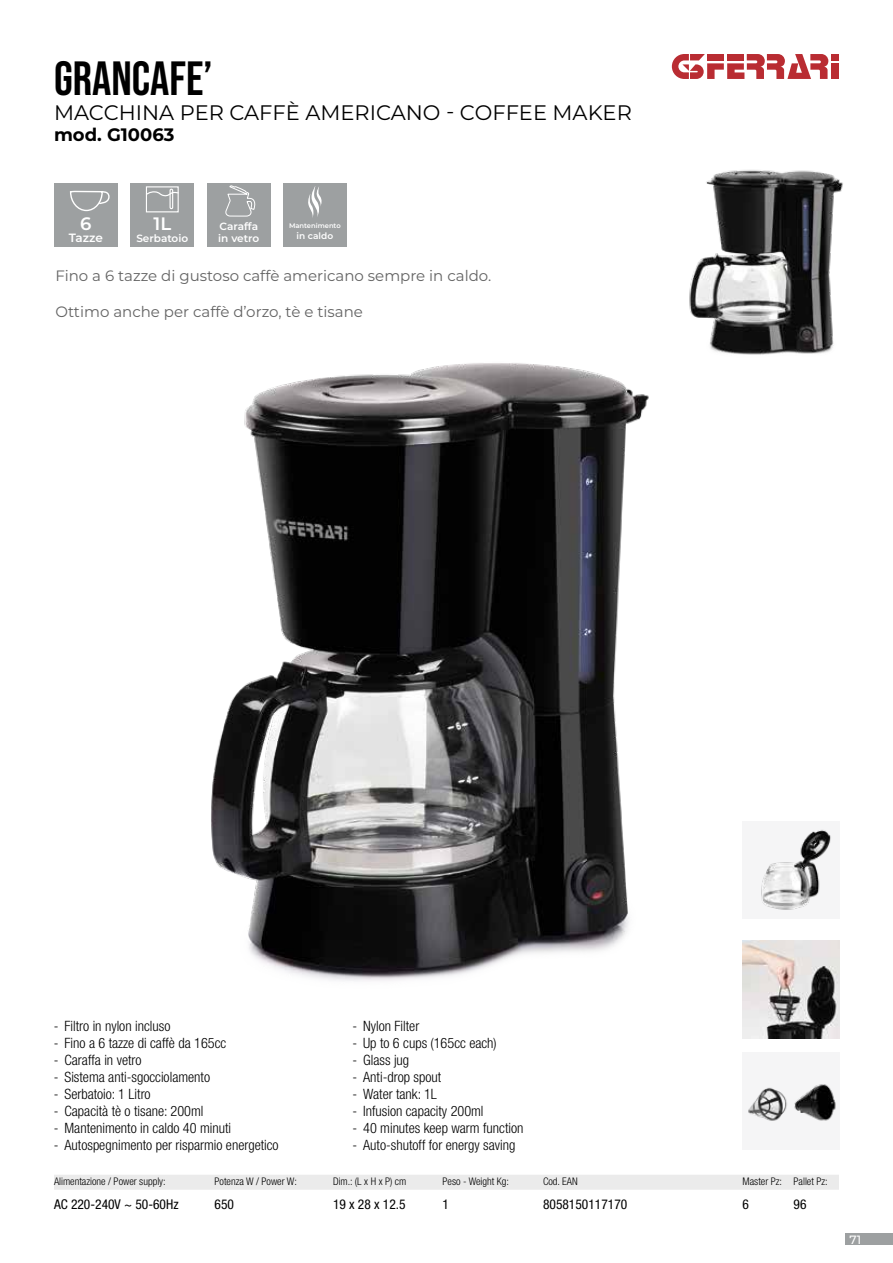
<style>
.page{position:relative;width:893px;height:1263px;background:#fff}
.page>*{position:absolute;margin:0;border:0;box-sizing:border-box;transform-origin:0 0}
.t1{font:48px "Bebas Neue";color:#000}
.t2{font:21px "Montserrat";color:#000}
.t3{font:700 18px "Montserrat";color:#000}
.t4{font:600 18px "Montserrat";color:#fff}
.t5{font:15px "Montserrat";color:#636363}
.t6{font:300 condensed 14.25px "Helvetica Neue LT Std";color:#000}
.t7{font:condensed 13.5px "Helvetica Neue LT Std";color:#000}
.t8{font:600 12px "Montserrat";letter-spacing:-.005em;color:#fff}
.t9{font:500 12px "Montserrat";color:#fff}
.t10{font:300 condensed 10.5px "Helvetica Neue LT Std";color:#000}
.t11{font:600 10.5px/12.3px "Montserrat";color:#fff}
.t12{font:600 9px "Montserrat";color:#fff}
.t13{font:600 6.75px "Montserrat";color:#fff}
</style>
<div class="page">
<div style="left:845px;top:1233px;width:48px;height:12px;background:#9da0a1"></div>
<div style="left:831px;top:63px;width:8px;height:16px;background:#b92c32"></div>
<div style="left:831px;top:54px;width:8px;height:6px;background:#b92c32"></div>
<svg style="left:672px;top:54px;width:156px;height:25px"></svg>
<img style="left:211px;top:363px;width:438px;height:618px">
<img style="left:689px;top:170px;width:154px;height:185px">
<div style="left:54px;top:1175px;width:785px;height:15px;background:#ebebeb"></div>
<div style="left:54px;top:183px;width:64px;height:64px;background:#9da0a1"></div>
<svg style="left:70px;top:190px;width:40px;height:22px"></svg>
<div style="left:131px;top:183px;width:63px;height:64px;background:#9da0a1"></div>
<div style="left:146px;top:186px;width:33px;height:26px;border:1px solid #fff"></div>
<svg style="left:145px;top:190px;width:34px;height:8px"></svg>
<div style="left:170px;top:189px;width:3px;height:20px;border:1px solid #fff"></div>
<img style="left:742px;top:940px;width:98px;height:98px">
<div style="left:742px;top:1052px;width:98px;height:98px;background:#f5f5f6"></div>
<img style="left:748px;top:1084px;width:88px;height:37px">
<div style="left:742px;top:821px;width:98px;height:97px;background:#f5f5f6"></div>
<img style="left:761px;top:830px;width:70px;height:80px">
<div style="left:207px;top:183px;width:63px;height:64px;background:#9da0a1"></div>
<svg style="left:225px;top:185px;width:30px;height:32px"></svg>
<div style="left:283px;top:183px;width:63px;height:63px;background:#9da0a1"></div>
<svg style="left:308px;top:186px;width:14px;height:32px"></svg>
<h1 class="t1" style="left:54px;top:51px;width:160px">GRANCAFE’</h1>
<h2 class="t2" style="left:54px;top:98px;width:579px">MACCHINA PER CAFFÈ AMERICANO - COFFEE MAKER</h2>
<p class="t3" style="left:54px;top:122px;width:122px">mod. G10063</p>
<p class="t4" style="left:80px;top:211px;width:13px">6</p>
<p class="t8" style="left:69px;top:229px;width:36px">Tazze</p>
<p class="t4" style="left:153px;top:211px;width:19px">1L</p>
<p class="t11" style="left:136px;top:232px;width:53px">Serbatoio</p>
<p class="t5" style="left:55px;top:265px;width:437px">Fino a 6 tazze di gustoso caffè americano sempre in caldo.</p>
<p class="t5" style="left:55px;top:301px;width:309px">Ottimo anche per caffè d’orzo, tè e tisane</p>
<p class="t11" style="left:218px;top:220px;width:43px">Caraffa in vetro</p>
<p class="t13" style="left:289px;top:221px;width:53px">Mantenimento</p>
<p class="t12" style="left:297px;top:229px;width:38px">in caldo</p>
<p class="t6" style="left:54px;top:1017px;width:118px">- Filtro in nylon incluso</p>
<p class="t6" style="left:54px;top:1034px;width:174px">- Fino a 6 tazze di caffè da 165cc</p>
<p class="t6" style="left:54px;top:1051px;width:89px">- Caraffa in vetro</p>
<p class="t6" style="left:54px;top:1069px;width:158px">- Sistema anti-sgocciolamento</p>
<p class="t6" style="left:54px;top:1086px;width:98px">- Serbatoio: 1 Litro</p>
<p class="t6" style="left:54px;top:1103px;width:151px">- Capacità tè o tisane: 200ml</p>
<p class="t6" style="left:54px;top:1120px;width:179px">- Mantenimento in caldo 40 minuti</p>
<p class="t6" style="left:54px;top:1137px;width:226px">- Autospegnimento per risparmio energetico</p>
<p class="t6" style="left:353px;top:1017px;width:68px">- Nylon Filter</p>
<p class="t6" style="left:353px;top:1034px;width:146px">- Up to 6 cups (165cc each)</p>
<p class="t6" style="left:353px;top:1051px;width:58px">- Glass jug</p>
<p class="t6" style="left:353px;top:1069px;width:90px">- Anti-drop spout</p>
<p class="t6" style="left:353px;top:1086px;width:86px">- Water tank: 1L</p>
<p class="t6" style="left:353px;top:1103px;width:133px">- Infusion capacity 200ml</p>
<p class="t6" style="left:353px;top:1120px;width:172px">- 40 minutes keep warm function</p>
<p class="t6" style="left:353px;top:1137px;width:164px">- Auto-shutoff for energy saving</p>
<p class="t10" style="left:54px;top:1176px;width:113px">Alimentazione / Power supply:</p>
<p class="t10" style="left:215px;top:1176px;width:84px">Potenza W / Power W:</p>
<p class="t10" style="left:333px;top:1176px;width:75px">Dim.: (L x H x P) cm</p>
<p class="t10" style="left:443px;top:1176px;width:68px">Peso - Weight Kg:</p>
<p class="t10" style="left:543px;top:1176px;width:36px">Cod. EAN</p>
<p class="t10" style="left:743px;top:1176px;width:87px">Master Pz: Pallet Pz:</p>
<p class="t7" style="left:54px;top:1196px;width:126px">AC 220-240V ~ 50-60Hz</p>
<p class="t7" style="left:215px;top:1196px;width:21px">650</p>
<p class="t7" style="left:333px;top:1196px;width:74px">19 x 28 x 12.5</p>
<p class="t7" style="left:443px;top:1196px;width:8px">1</p>
<p class="t7" style="left:543px;top:1196px;width:86px">8058150117170</p>
<p class="t7" style="left:742px;top:1196px;width:8px">6</p>
<p class="t7" style="left:794px;top:1196px;width:14px">96</p>
<p class="t9" style="left:850px;top:1231px;width:13px">71</p>
</div>
